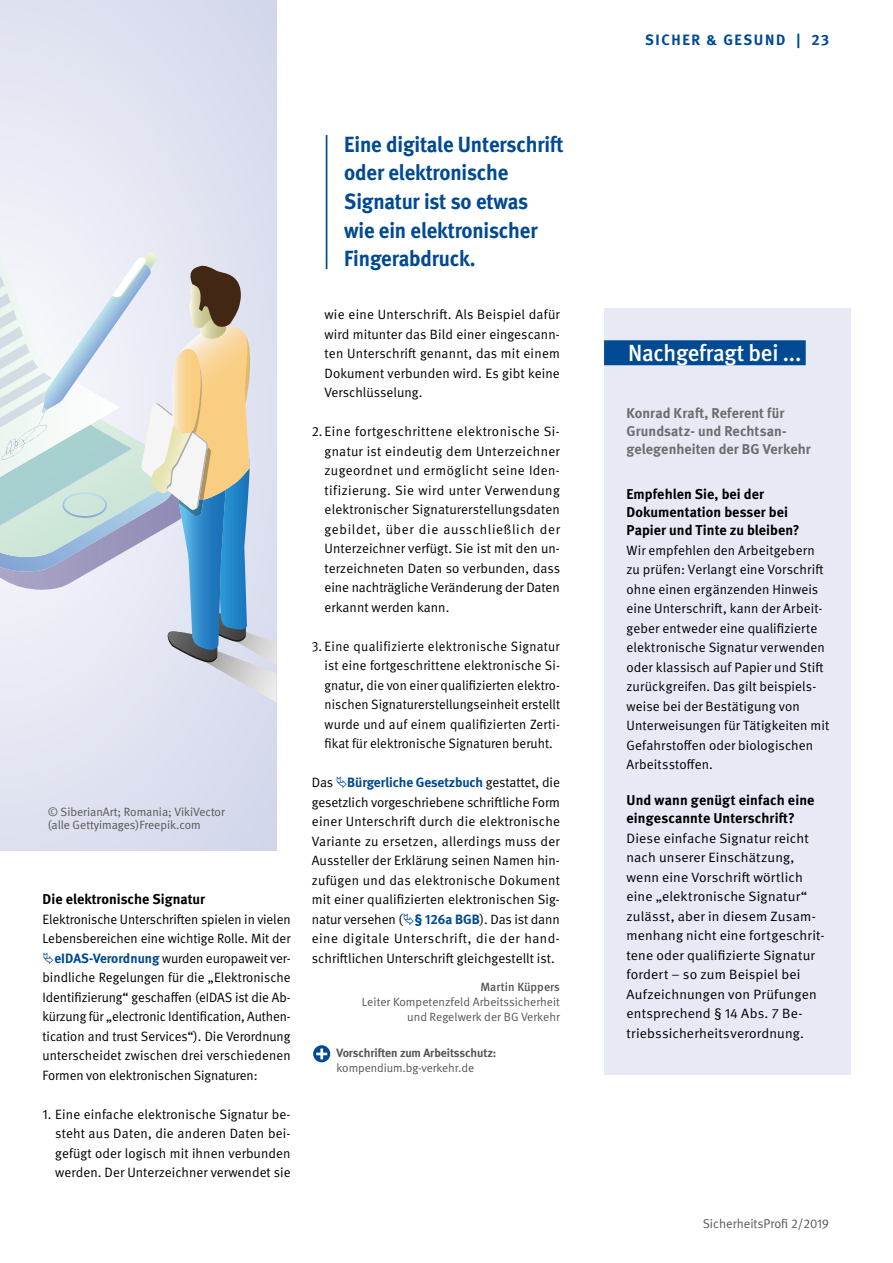
<style>
.page{position:relative;width:893px;height:1263px;background:#fff}
.page>*{position:absolute;margin:0;border:0;box-sizing:border-box;transform-origin:0 0}
.t1{font:500 23.4px "DGUV Meta";letter-spacing:-.01em;color:#fff}
.t2{font:700 21.9px/28.7px "DGUV Meta";letter-spacing:-.005em;color:#004a93;scale:.95 1}
.t3{font:700 15px "DGUV Meta";letter-spacing:.11em;color:#004a93}
.t4{font:700 14.25px/18px "DGUV Meta";letter-spacing:.005em;color:#000}
.t5{font:700 14.25px/18px "DGUV Meta";letter-spacing:.005em;color:#6e6e6e}
.t6{font:13.5px/19.5px "DGUV Meta";letter-spacing:.005em;color:#000;text-align:justify}
.t7{font:13.5px/19.5px "DGUV Meta";letter-spacing:.005em;color:#000;scale:1.04 1}
.t8{font:12.75px "DGUV Meta";color:#585757}
.t9{font:12px/15px "DGUV Meta";color:#585757;text-align:right}
.t10{font:700 12px "DGUV Meta";letter-spacing:-.005em;color:#585757}
.t11{font:500 12px "DGUV Meta";letter-spacing:.005em;color:#585757}
.s1{font-weight:700;color:#004a93}
</style>
<div class="page">
<div style="left:0;top:0;width:276px;height:851px;background:#dfe1f0"></div>
<hr style="left:326px;top:135px;width:1px;height:134px;background:#004a93">
<svg style="left:313px;top:1045px;width:17px;height:17px"></svg>
<svg style="left:316px;top:1048px;width:11px;height:11px"></svg>
<div style="left:604px;top:308px;width:246px;height:767px;background:#e7e9f5"></div>
<div style="left:604px;top:340px;width:202px;height:25px;background:#004a93"></div>
<svg style="left:0;top:252px;width:276px;height:450px"></svg>
<p class="t9" style="left:48px;top:805px;width:179px;line-height:13.5px;text-align:left">© SiberianArt; Romania; VikiVector (alle Gettyimages)Freepik.com</p>
<p class="t4" style="left:43px;top:891px;width:164px">Die elektronische Signatur</p>
<p class="t6" style="left:43px;top:909px;width:250px">Elektronische Unterschriften spielen in vielen</p>
<p class="t6" style="left:43px;top:929px;width:249px">Lebensbereichen eine wichtige Rolle. Mit der</p>
<p class="t6" style="left:54px;top:948px;width:238px"><span class="s1">eIDAS-Verordnung</span> wurden europaweit ver-</p>
<p class="t6" style="left:43px;top:968px;width:250px">bindliche Regelungen für die „Elektronische</p>
<p class="t6" style="left:43px;top:987px;width:250px">Identifizierung“ geschaffen (eIDAS ist die Ab-</p>
<p class="t6" style="left:43px;top:1007px;width:250px">kürzung für „electronic Identification, Authen-</p>
<p class="t6" style="left:43px;top:1026px;width:249px">tication and trust Services“). Die Verordnung</p>
<p class="t6" style="left:43px;top:1046px;width:250px">unterscheidet zwischen drei verschiedenen</p>
<p class="t6" style="left:43px;top:1065px;width:217px">Formen von elektronischen Signaturen:</p>
<p class="t6" style="left:55px;top:1104px;width:237px;text-indent:-13px">1. Eine einfache elektronische Signatur be&shy;steht aus Daten, die anderen Daten bei&shy;gefügt oder logisch mit ihnen verbunden werden. Der Unterzeichner verwendet sie</p>
<h2 class="t2" style="left:344px;top:130px;width:232px">Eine digitale Unterschrift oder elektronische<br>Signatur ist so etwas wie ein elektronischer<br>Fingerabdruck.</h2>
<p class="t6" style="left:325px;top:305px;width:237px">wie eine Unterschrift. Als Beispiel dafür wird mitunter das Bild einer eingescann&shy;ten Unterschrift genannt, das mit einem Dokument verbunden wird. Es gibt keine Verschlüsselung.</p>
<p class="t6" style="left:325px;top:422px;width:237px;text-indent:-13px">2. Eine fortgeschrittene elektronische Si&shy;gnatur ist eindeutig dem Unterzeichner zugeordnet und ermöglicht seine Iden&shy;tifizierung. Sie wird unter Verwendung elektronischer Signaturerstellungsdaten gebildet, über die ausschließlich der Unterzeichner verfügt. Sie ist mit den un&shy;terzeichneten Daten so verbunden, dass eine nachträgliche Veränderung der Daten erkannt werden kann.</p>
<p class="t6" style="left:325px;top:636px;width:237px;text-indent:-13px">3. Eine qualifizierte elektronische Signatur ist eine fortgeschrittene elektronische Si&shy;gnatur, die von einer qualifizierten elektro&shy;nischen Signaturerstellungseinheit erstellt wurde und auf einem qualifizierten Zerti&shy;fikat für elektronische Signaturen beruht.</p>
<p class="t6" style="left:312px;top:773px;width:250px">Das <span class="s1">Bürgerliche Gesetzbuch</span> gestattet, die gesetzlich vorgeschriebene schriftliche Form einer Unterschrift durch die elektronische Variante zu ersetzen, allerdings muss der Aussteller der Erklärung seinen Namen hin&shy;zufügen und das elektronische Dokument mit einer qualifizierten elektronischen Sig&shy;natur versehen ( <span class="s1">§ 126a BGB</span>). Das ist dann eine digitale Unterschrift, die der hand&shy;schriftlichen Unterschrift gleichgestellt ist.</p>
<p class="t11" style="left:480px;top:980px;width:81px">Martin Küppers</p>
<p class="t9" style="left:362px;top:995px;width:200px">Leiter Kompetenzfeld Arbeitssicherheit und Regelwerk der BG Verkehr</p>
<p class="t10" style="left:337px;top:1046px;width:161px">Vorschriften zum Arbeitsschutz:</p>
<p class="t9" style="left:337px;top:1061px;width:139px">kompendium.bg-verkehr.de</p>
<p class="t3" style="left:645px;top:31px;width:185px">SICHER &amp; GESUND | 23</p>
<h1 class="t1" style="left:628px;top:339px;width:175px">Nachgefragt bei ...</h1>
<p class="t5" style="left:626px;top:405px;width:186px">Konrad Kraft, Referent für<br>Grundsatz- und Rechtsan&shy;gelegenheiten der BG Verkehr</p>
<p class="t4" style="left:626px;top:485px;width:174px">Empfehlen Sie, bei der<br>Dokumentation besser bei<br>Papier und Tinte zu bleiben?</p>
<p class="t6" style="left:626px;top:540px;width:204px;text-align:left">Wir empfehlen den Arbeitgebern zu prüfen: Verlangt eine Vorschrift ohne einen ergänzenden Hinweis eine Unterschrift, kann der Arbeit&shy;geber entweder eine qualifizierte elektronische Signatur verwenden oder klassisch auf Papier und Stift zurückgreifen. Das gilt beispiels&shy;weise bei der Bestätigung von Unterweisungen für Tätigkeiten mit Gefahrstoffen oder biologischen Arbeitsstoffen.</p>
<p class="t4" style="left:626px;top:792px;width:189px">Und wann genügt einfach eine eingescannte Unterschrift?</p>
<p class="t7" style="left:626px;top:828px;width:192px">Diese einfache Signatur reicht nach unserer Einschätzung, wenn eine Vorschrift wörtlich eine „elektronische Signatur“ zulässt, aber in diesem Zusam&shy;menhang nicht eine fortgeschrit&shy;tene oder qualifizierte Signatur fordert – so zum Beispiel bei<br>Aufzeichnungen von Prüfungen entsprechend § 14 Abs. 7 Be&shy;triebssicherheitsverordnung.</p>
<p class="t8" style="left:703px;top:1216px;width:128px">SicherheitsProfi 2/2019</p>
</div>
